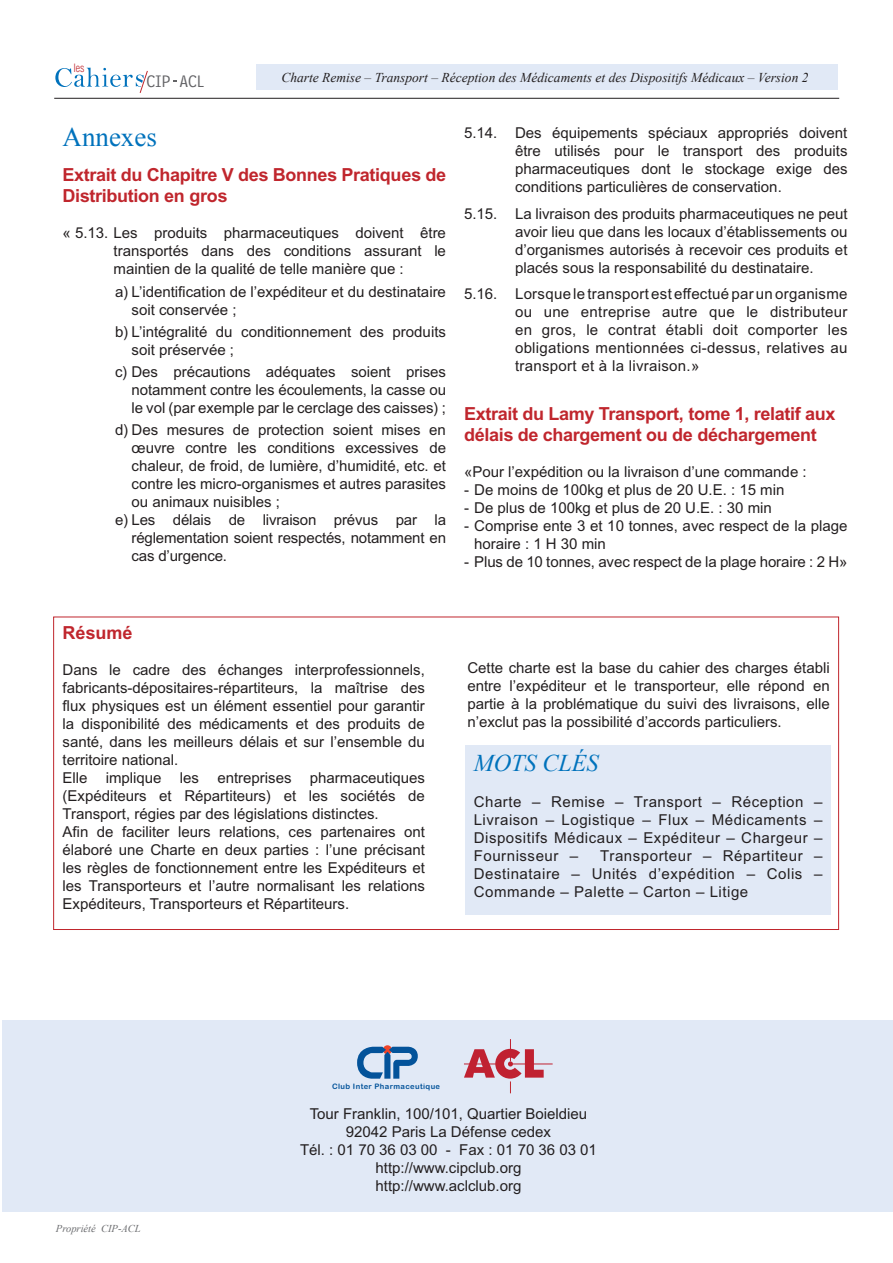
<style>
.page{position:relative;width:893px;height:1263px;background:#fff}
.page>*{position:absolute;margin:0;border:0;box-sizing:border-box;transform-origin:0 0}
.t1{font:27px "Times New Roman";color:#0072bc}
.t2{font:italic 24px "Times New Roman";color:#0072bc}
.t3{font:700 18px/21.6px "Arial MT Std";letter-spacing:-.02em;color:#c0262d}
.t4{font:300 17.7px "Bell Design";letter-spacing:.02em;color:#636366}
.t5{font:15px/18px "Arial MT Std";color:#231f20;text-align:justify}
.t6{font:italic 13.5px "Times New Roman";color:#231f20}
.t7{font:300 condensed 11.25px "Helvetica";color:#c0262d}
.t8{font:italic 10.5px "Times New Roman";color:#6c6d70}
.t9{font:7.5px "Arial Rounded MT Bold";letter-spacing:.05em;color:#03539a}
</style>
<div class="page">
<div style="left:2px;top:1020px;width:891px;height:192px;background:#e1e9f6"></div>
<hr style="left:513px;top:1064px;width:40px;height:1px;background:#c02131">
<svg style="left:464px;top:1039px;width:80px;height:54px"></svg>
<svg style="left:383px;top:1045px;width:9px;height:9px"></svg>
<svg style="left:357px;top:1047px;width:61px;height:32px"></svg>
<div style="left:257px;top:64px;width:581px;height:25px;background:#e1e9f6"></div>
<svg style="left:55px;top:68px;width:93px;height:25px"></svg>
<div style="left:465px;top:746px;width:366px;height:169px;background:#e1e9f6"></div>
<hr style="left:54px;top:98px;width:785px;height:1px;background:#231f20">
<p class="t7" style="left:73px;top:61px;width:13px">les</p>
<p class="t4" style="left:147px;top:70px;width:25px">CIP</p>
<p class="t6" style="left:281px;top:68px;width:529px">Charte Remise – Transport – Réception des Médicaments et des Dispositifs Médicaux – Version 2</p>
<p class="t4" style="left:179px;top:71px;width:26px">ACL</p>
<h1 class="t1" style="left:63px;top:119px;width:96px">Annexes</h1>
<p class="t3" style="left:63px;top:163px;width:385px">Extrait du Chapitre V des Bonnes Pratiques de<br>Distribution en gros</p>
<p class="t5" style="left:114px;top:224px;width:334px;text-indent:-51px">« 5.13. Les produits pharmaceutiques doivent être transportés dans des conditions assurant le maintien de la qualité de telle manière que :</p>
<p class="t5" style="left:132px;top:282px;width:316px;text-indent:-16px">a) L’identification de l’expéditeur et du destinataire soit conservée ;</p>
<p class="t5" style="left:132px;top:322px;width:316px;text-indent:-16px">b) L’intégralité du conditionnement des produits soit préservée ;</p>
<p class="t5" style="left:132px;top:363px;width:316px;text-indent:-16px">c) Des précautions adéquates soient prises notamment contre les écoulements, la casse ou le vol (par exemple par le cerclage des caisses) ;</p>
<p class="t5" style="left:115px;top:421px;width:332px">d) Des mesures de protection soient mises en</p>
<p class="t5" style="left:132px;top:439px;width:316px">œuvre contre les conditions excessives de</p>
<p class="t5" style="left:132px;top:457px;width:316px">chaleur, de froid, de lumière, d’humidité, etc. et</p>
<p class="t5" style="left:132px;top:475px;width:316px">contre les micro-organismes et autres parasites</p>
<p class="t5" style="left:132px;top:493px;width:150px">ou animaux nuisibles ;</p>
<p class="t5" style="left:115px;top:511px;width:332px">e) Les délais de livraison prévus par la</p>
<p class="t5" style="left:132px;top:529px;width:316px">réglementation soient respectés, notamment en</p>
<p class="t5" style="left:132px;top:547px;width:97px">cas d’urgence.</p>
<p class="t5" style="left:515px;top:124px;width:334px;text-indent:-51px">5.14. Des équipements spéciaux appropriés doivent être utilisés pour le transport des produits pharmaceutiques dont le stockage exige des conditions particulières de conservation.</p>
<p class="t5" style="left:515px;top:205px;width:334px;text-indent:-51px">5.15. La livraison des produits pharmaceutiques ne peut avoir lieu que dans les locaux d’établissements ou d’organismes autorisés à recevoir ces produits et placés sous la responsabilité du destinataire.</p>
<p class="t5" style="left:515px;top:285px;width:334px;text-indent:-51px">5.16. Lorsque le transport est effectué par un organisme ou une entreprise autre que le distributeur en gros, le contrat établi doit comporter les obligations mentionnées ci-dessus, relatives au transport et à la livraison.»</p>
<p class="t3" style="left:464px;top:402px;width:373px">Extrait du Lamy Transport, tome 1, relatif aux délais de chargement ou de déchargement</p>
<p class="t5" style="left:464px;top:463px;width:344px">«Pour l’expédition ou la livraison d’une commande :</p>
<p class="t5" style="left:464px;top:481px;width:322px">- De moins de 100kg et plus de 20 U.E. : 15 min</p>
<p class="t5" style="left:464px;top:499px;width:309px">- De plus de 100kg et plus de 20 U.E. : 30 min</p>
<p class="t5" style="left:474px;top:517px;width:375px;text-indent:-10px">- Comprise ente 3 et 10 tonnes, avec respect de la plage horaire : 1 H 30 min</p>
<p class="t5" style="left:464px;top:553px;width:385px">- Plus de 10 tonnes, avec respect de la plage horaire : 2 H»</p>
<p class="t3" style="left:63px;top:621px;width:72px">Résumé</p>
<p class="t5" style="left:63px;top:661px;width:364px;text-align:left">Dans le cadre des échanges interprofessionnels, fabricants-dépositaires-répartiteurs, la maîtrise des flux physiques est un élément essentiel pour garantir la disponibilité des médicaments et des produits de santé, dans les meilleurs délais et sur l’ensemble du territoire national.<br>Elle implique les entreprises pharmaceutiques (Expéditeurs et Répartiteurs) et les sociétés de Transport, régies par des législations distinctes.<br>Afin de faciliter leurs relations, ces partenaires ont élaboré une Charte en deux parties : l’une précisant les règles de fonctionnement entre les Expéditeurs et les Transporteurs et l’autre normalisant les relations Expéditeurs, Transporteurs et Répartiteurs.</p>
<p class="t5" style="left:467px;top:658px;width:364px">Cette charte est la base du cahier des charges établi entre l’expéditeur et le transporteur, elle répond en partie à la problématique du suivi des livraisons, elle n’exclut pas la possibilité d’accords particuliers.</p>
<h2 class="t2" style="left:474px;top:746px;width:126px">Mots Clés</h2>
<p class="t5" style="left:474px;top:793px;width:350px">Charte – Remise – Transport – Réception – Livraison – Logistique – Flux – Médicaments – Dispositifs Médicaux – Expéditeur – Chargeur – Fournisseur –</p>
<p class="t5" style="left:474px;top:847px;width:350px;text-indent:127px">Transporteur – Répartiteur – Destinataire – Unités d’expédition – Colis – Commande – Palette – Carton – Litige</p>
<p class="t8" style="left:56px;top:1221px;width:86px">Propriété CIP-ACL</p>
<p class="t9" style="left:332px;top:1081px;width:109px">Club Inter Pharmaceutique</p>
<p class="t5" style="left:300px;top:1104px;width:298px;text-align:center">Tour Franklin, 100/101, Quartier Boieldieu<br>92042 Paris La Défense cedex<br>Tél. : 01 70 36 03 00 - Fax : 01 70 36 03 01 http://www.cipclub.org<br>http://www.aclclub.org</p>
</div>
